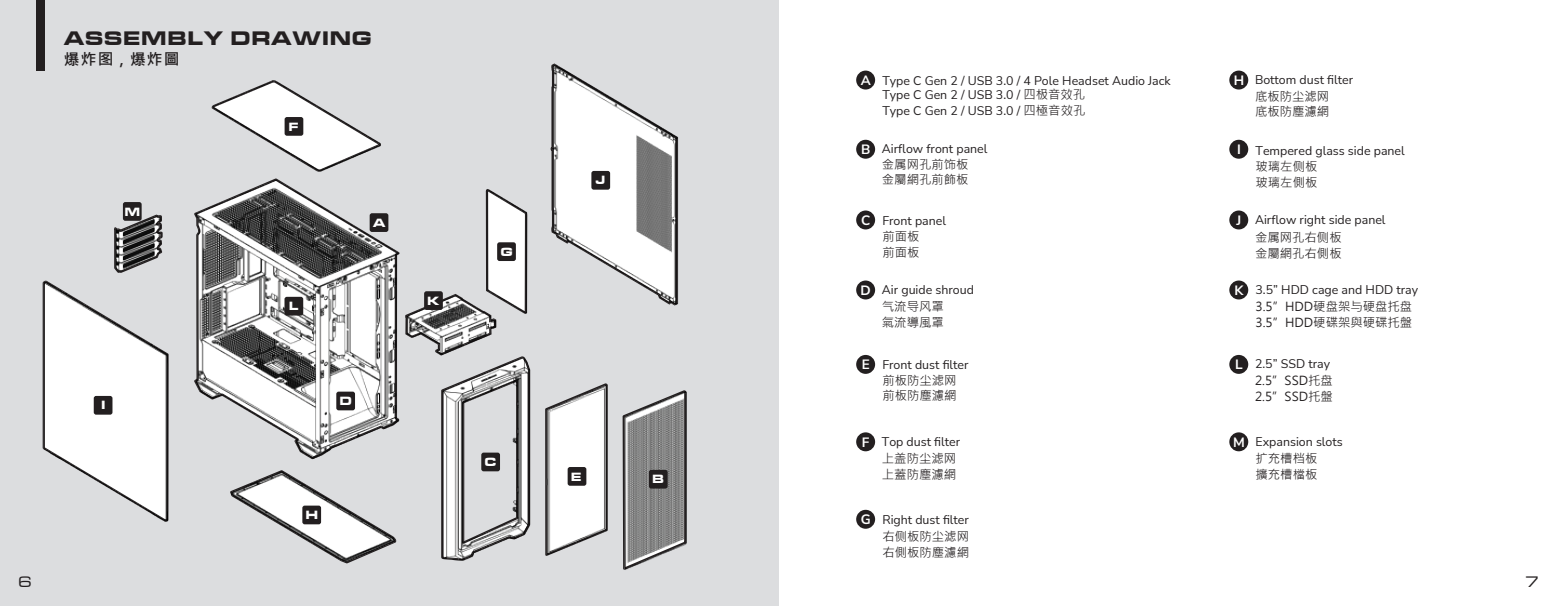
<style>
.page{position:relative;width:1557px;height:606px;background:#fff}
.page>*{position:absolute;margin:0;border:0;box-sizing:border-box;transform-origin:0 0}
.t1{font:20.25px "Microgramma D Bold Exte";letter-spacing:.075em;color:#231f20}
.t2{font:700 15.75px "Microsoft Jheng Hei";letter-spacing:.075em;color:#231f20}
.t3{font:15.75px "Microgramma D Medi Exte";color:#231f20}
.t4{font:12.38px/15.3px "Nunito Sans";color:#231f20}
.t5{font:12.38px/15.8px "Microsoft Jheng Hei";color:#231f20}
.t6{font:12.38px "Microgramma D Bold Exte";color:#fff}
.s1{font-weight:700;font-size:13.5px;color:#fff}
.s2{font-family:"Microsoft Jheng Hei"}
</style>
<div class="page">
<img style="left:0;top:0;width:778px;height:606px">
<div style="left:369px;top:213px;width:19px;height:19px;background:#231f20;border-radius:2px"></div>
<div style="left:591px;top:171px;width:19px;height:19px;background:#231f20;border-radius:2px"></div>
<div style="left:424px;top:291px;width:19px;height:19px;background:#231f20;border-radius:2px"></div>
<div style="left:284px;top:297px;width:19px;height:19px;background:#231f20;border-radius:2px"></div>
<div style="left:123px;top:202px;width:19px;height:19px;background:#231f20;border-radius:2px"></div>
<div style="left:649px;top:470px;width:18px;height:19px;background:#231f20;border-radius:2px"></div>
<div style="left:481px;top:453px;width:19px;height:18px;background:#231f20;border-radius:2px"></div>
<div style="left:336px;top:392px;width:19px;height:18px;background:#231f20;border-radius:2px"></div>
<div style="left:284px;top:117px;width:19px;height:19px;background:#231f20;border-radius:2px"></div>
<div style="left:497px;top:242px;width:19px;height:19px;background:#231f20;border-radius:2px"></div>
<div style="left:302px;top:506px;width:19px;height:18px;background:#231f20;border-radius:2px"></div>
<div style="left:94px;top:396px;width:18px;height:19px;background:#231f20;border-radius:2px"></div>
<div style="left:567px;top:467px;width:19px;height:19px;background:#231f20;border-radius:2px"></div>
<div style="left:856px;top:71px;width:19px;height:19px;background:#231f20;border-radius:50%"></div>
<div style="left:856px;top:140px;width:19px;height:19px;background:#231f20;border-radius:50%"></div>
<div style="left:856px;top:211px;width:19px;height:18px;background:#231f20;border-radius:50%"></div>
<div style="left:856px;top:281px;width:19px;height:18px;background:#231f20;border-radius:50%"></div>
<div style="left:856px;top:355px;width:19px;height:19px;background:#231f20;border-radius:50%"></div>
<div style="left:856px;top:432px;width:19px;height:19px;background:#231f20;border-radius:50%"></div>
<div style="left:856px;top:510px;width:19px;height:19px;background:#231f20;border-radius:50%"></div>
<div style="left:1229px;top:71px;width:19px;height:19px;background:#231f20;border-radius:50%"></div>
<div style="left:1229px;top:140px;width:19px;height:19px;background:#231f20;border-radius:50%"></div>
<div style="left:1229px;top:281px;width:19px;height:18px;background:#231f20;border-radius:50%"></div>
<div style="left:1229px;top:432px;width:19px;height:19px;background:#231f20;border-radius:50%"></div>
<div style="left:1229px;top:211px;width:19px;height:18px;background:#231f20;border-radius:50%"></div>
<div style="left:1229px;top:355px;width:19px;height:19px;background:#231f20;border-radius:50%"></div>
<h1 class="t1" style="left:64px;top:25px;width:309px">ASSEMBLY DRAWING</h1>
<p class="t2" style="left:64px;top:49px;width:117px">爆炸图 , 爆炸圖</p>
<p class="t6" style="left:125px;top:203px;width:17px">M</p>
<p class="t6" style="left:101px;top:397px;width:5px">I</p>
<p class="t6" style="left:289px;top:118px;width:11px">F</p>
<p class="t6" style="left:289px;top:298px;width:11px">L</p>
<p class="t6" style="left:373px;top:214px;width:14px">A</p>
<p class="t6" style="left:340px;top:393px;width:13px">D</p>
<p class="t3" style="left:18px;top:572px;width:15px">6</p>
<p class="t6" style="left:306px;top:507px;width:14px">H</p>
<p class="t6" style="left:427px;top:292px;width:13px">K</p>
<p class="t6" style="left:501px;top:243px;width:13px">G</p>
<p class="t6" style="left:485px;top:454px;width:13px">C</p>
<p class="t6" style="left:596px;top:172px;width:11px">J</p>
<p class="t6" style="left:571px;top:468px;width:11px">E</p>
<p class="t6" style="left:652px;top:471px;width:13px">B</p>
<p class="t4" style="left:882px;top:72px;width:290px;text-indent:-22px"><span class="s1">A</span> Type C Gen 2 / USB 3.0 / 4 Pole Headset Audio Jack<br>Type C Gen 2 / USB 3.0 / <span class="s2">四极音效孔<br></span>Type C Gen 2 / USB 3.0 / <span class="s2">四極音效孔</span></p>
<p class="t4" style="left:861px;top:141px;width:128px"><span class="s1">B</span> Airflow front panel</p>
<p class="t5" style="left:881px;top:156px;width:88px">金属网孔前饰板金屬網孔前飾板</p>
<p class="t4" style="left:861px;top:213px;width:86px"><span class="s1">C</span> Front panel</p>
<p class="t5" style="left:882px;top:229px;width:39px">前面板前面板</p>
<p class="t4" style="left:860px;top:282px;width:115px"><span class="s1">D</span> Air guide shroud</p>
<p class="t5" style="left:881px;top:299px;width:63px">气流导风罩氣流導風罩</p>
<p class="t4" style="left:861px;top:357px;width:108px"><span class="s1">E</span> Front dust filter</p>
<p class="t5" style="left:882px;top:372px;width:76px">前板防尘滤网前板防塵濾網</p>
<p class="t4" style="left:862px;top:434px;width:100px"><span class="s1">F</span> Top dust filter</p>
<p class="t5" style="left:881px;top:450px;width:76px">上盖防尘滤网上蓋防塵濾網</p>
<p class="t4" style="left:860px;top:511px;width:110px"><span class="s1">G</span> Right dust filter</p>
<p class="t5" style="left:882px;top:528px;width:88px">右侧板防尘滤网右側板防塵濾網</p>
<p class="t4" style="left:1233px;top:72px;width:121px"><span class="s1">H</span> Bottom dust filter</p>
<p class="t5" style="left:1254px;top:88px;width:76px">底板防尘滤网底板防塵濾網</p>
<p class="t4" style="left:1236px;top:142px;width:169px"><span class="s1">I</span> Tempered glass side panel</p>
<p class="t5" style="left:1255px;top:159px;width:63px">玻璃左侧板玻璃左側板</p>
<p class="t4" style="left:1236px;top:212px;width:151px"><span class="s1">J</span> Airflow right side panel</p>
<p class="t5" style="left:1254px;top:230px;width:88px">金属网孔右侧板金屬網孔右側板</p>
<p class="t4" style="left:1234px;top:282px;width:185px"><span class="s1">K</span> 3.5” HDD cage and HDD tray</p>
<p class="t5" style="left:1255px;top:299px;width:158px">3.5”HDD硬盘架与硬盘托盘<br>3.5”HDD硬碟架與硬碟托盤</p>
<p class="t4" style="left:1235px;top:356px;width:96px"><span class="s1">L</span> 2.5” SSD tray</p>
<p class="t5" style="left:1254px;top:373px;width:79px">2.5”SSD托盘<br>2.5”SSD托盤</p>
<p class="t4" style="left:1232px;top:434px;width:111px"><span class="s1">M</span> Expansion slots</p>
<p class="t5" style="left:1255px;top:450px;width:63px">扩充槽档板擴充槽檔板</p>
<p class="t3" style="left:1525px;top:572px;width:15px">7</p>
</div>
